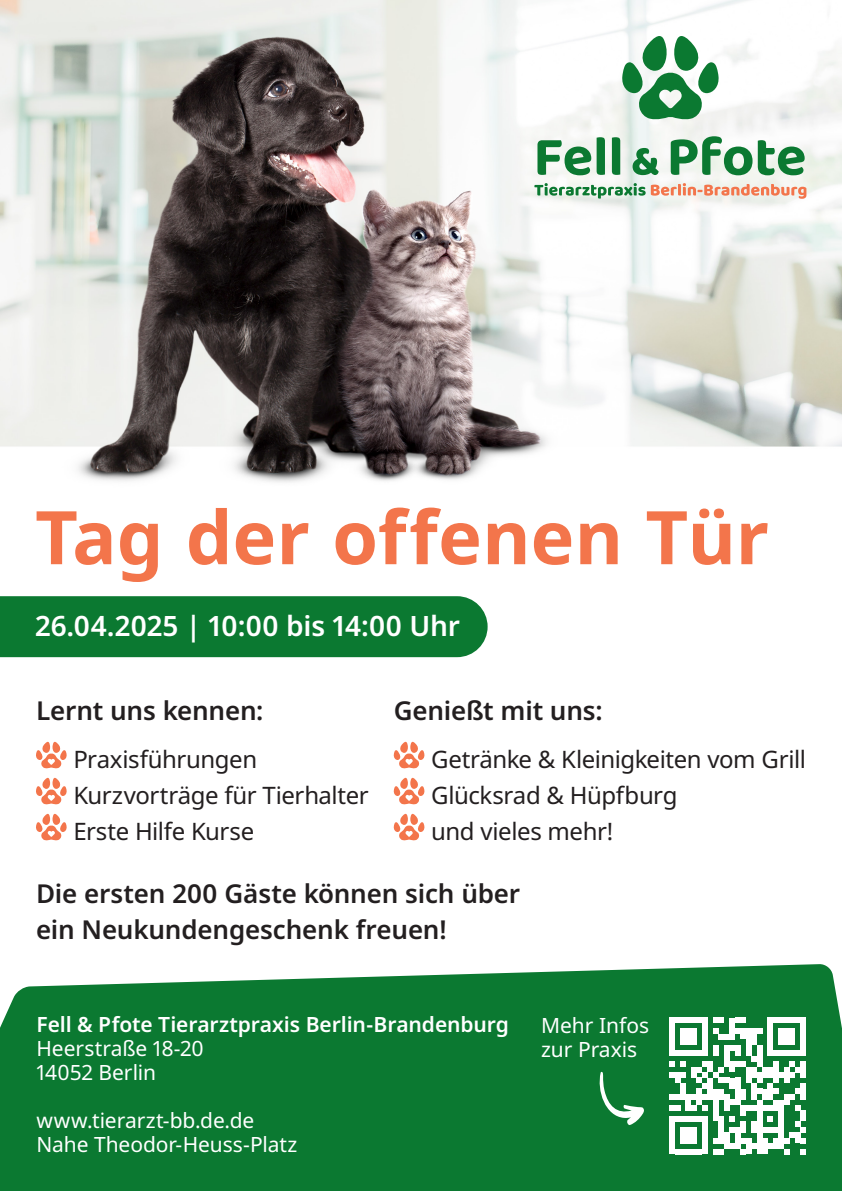
<style>
.page{position:relative;width:842px;height:1191px;background:#fff}
.page>*{position:absolute;margin:0;border:0;box-sizing:border-box;transform-origin:0 0}
.t1{font:700 74px "Noto Sans";color:#f3754b}
.Copy_Aufzählung{font:600 28px "Noto Sans";letter-spacing:-.01em;color:#fff}
.Copy_Aufzählung-2{font:600 26px/36px "Noto Sans";letter-spacing:-.005em;color:#231f20}
.Copy_Aufzählung-3{font:24px/36px "Noto Sans";letter-spacing:-.02em;color:#231f20}
.Copy{font:21px/24px "Noto Sans";letter-spacing:-.005em;color:#fff}
.t2{font:600 21px "Noto Sans";letter-spacing:-.005em;color:#fff}
</style>
<div class="page">
<div style="left:0;top:964px;width:842px;height:227px;background:#0b7931"></div>
<svg style="left:36px;top:742px;width:31px;height:26px"></svg>
<svg style="left:36px;top:778px;width:31px;height:26px"></svg>
<svg style="left:36px;top:814px;width:31px;height:26px"></svg>
<svg style="left:393px;top:742px;width:32px;height:26px"></svg>
<svg style="left:393px;top:778px;width:32px;height:26px"></svg>
<svg style="left:393px;top:814px;width:32px;height:26px"></svg>
<img style="left:0;top:0;width:842px;height:483px">
<div style="left:0;top:596px;width:488px;height:61px;background:#0b7931"></div>
<div style="left:669px;top:1017px;width:6px;height:33px;background:#fff"></div>
<div style="left:669px;top:1116px;width:6px;height:10px;background:#fff"></div>
<div style="left:669px;top:1126px;width:6px;height:17px;background:#fff"></div>
<div style="left:669px;top:1143px;width:6px;height:11px;background:#fff"></div>
<svg style="left:669px;top:1094px;width:11px;height:5px"></svg>
<svg style="left:669px;top:1105px;width:11px;height:5px"></svg>
<div style="left:680px;top:1028px;width:6px;height:17px;background:#fff"></div>
<svg style="left:669px;top:1061px;width:17px;height:5px"></svg>
<svg style="left:669px;top:1072px;width:17px;height:11px"></svg>
<div style="left:680px;top:1083px;width:6px;height:16px;background:#fff"></div>
<div style="left:680px;top:1126px;width:6px;height:17px;background:#fff"></div>
<div style="left:686px;top:1028px;width:5px;height:17px;background:#fff"></div>
<div style="left:686px;top:1094px;width:5px;height:16px;background:#fff"></div>
<div style="left:686px;top:1126px;width:5px;height:17px;background:#fff"></div>
<div style="left:691px;top:1028px;width:6px;height:17px;background:#fff"></div>
<div style="left:691px;top:1066px;width:6px;height:11px;background:#fff"></div>
<div style="left:691px;top:1126px;width:6px;height:17px;background:#fff"></div>
<svg style="left:675px;top:1017px;width:27px;height:6px"></svg>
<div style="left:697px;top:1088px;width:5px;height:17px;background:#fff"></div>
<svg style="left:675px;top:1116px;width:27px;height:5px"></svg>
<svg style="left:675px;top:1148px;width:27px;height:6px"></svg>
<div style="left:702px;top:1017px;width:5px;height:33px;background:#fff"></div>
<svg style="left:669px;top:1050px;width:38px;height:5px"></svg>
<svg style="left:697px;top:1061px;width:10px;height:27px"></svg>
<svg style="left:691px;top:1094px;width:16px;height:5px"></svg>
<svg style="left:691px;top:1105px;width:16px;height:5px"></svg>
<div style="left:702px;top:1116px;width:5px;height:10px;background:#fff"></div>
<div style="left:702px;top:1126px;width:5px;height:17px;background:#fff"></div>
<div style="left:702px;top:1143px;width:5px;height:11px;background:#fff"></div>
<div style="left:707px;top:1061px;width:6px;height:11px;background:#fff"></div>
<div style="left:707px;top:1077px;width:6px;height:22px;background:#fff"></div>
<svg style="left:713px;top:1017px;width:16px;height:22px"></svg>
<div style="left:729px;top:1017px;width:6px;height:22px;background:#fff"></div>
<svg style="left:735px;top:1017px;width:11px;height:17px"></svg>
<div style="left:740px;top:1028px;width:6px;height:11px;background:#fff"></div>
<div style="left:746px;top:1028px;width:5px;height:22px;background:#fff"></div>
<div style="left:751px;top:1028px;width:6px;height:17px;background:#fff"></div>
<svg style="left:757px;top:1028px;width:5px;height:6px"></svg>
<div style="left:768px;top:1017px;width:5px;height:33px;background:#fff"></div>
<div style="left:779px;top:1028px;width:5px;height:17px;background:#fff"></div>
<div style="left:784px;top:1028px;width:5px;height:17px;background:#fff"></div>
<div style="left:789px;top:1028px;width:6px;height:17px;background:#fff"></div>
<svg style="left:773px;top:1017px;width:27px;height:6px"></svg>
<div style="left:800px;top:1017px;width:6px;height:33px;background:#fff"></div>
<svg style="left:713px;top:1045px;width:93px;height:109px"></svg>
<svg style="left:596px;top:1071px;width:49px;height:54px"></svg>
<svg style="left:621px;top:36px;width:99px;height:84px"></svg>
<svg style="left:537px;top:140px;width:54px;height:35px"></svg>
<svg style="left:597px;top:137px;width:8px;height:38px"></svg>
<svg style="left:612px;top:137px;width:8px;height:38px"></svg>
<svg style="left:671px;top:136px;width:81px;height:39px"></svg>
<svg style="left:758px;top:140px;width:47px;height:35px"></svg>
<svg style="left:632px;top:148px;width:27px;height:27px"></svg>
<svg style="left:534px;top:183px;width:272px;height:16px"></svg>
<h1 class="t1" style="left:35px;top:485px;width:736px">Tag der offenen Tür</h1>
<p class="Copy_Aufzählung" style="left:35px;top:606px;width:426px">26.04.2025 | 10:00 bis 14:00 Uhr</p>
<p class="Copy_Aufzählung-2" style="left:36px;top:693px;width:229px">Lernt uns kennen:</p>
<p class="Copy_Aufzählung-3" style="left:73px;top:742px;width:297px">Praxisführungen<br>Kurzvorträge für Tierhalter<br>Erste Hilfe Kurse</p>
<p class="Copy_Aufzählung-2" style="left:394px;top:693px;width:210px">Genießt mit uns:</p>
<p class="Copy_Aufzählung-3" style="left:431px;top:742px;width:376px">Getränke &amp; Kleinigkeiten vom Grill<br>Glücksrad &amp; Hüpfburg<br>und vieles mehr!</p>
<p class="Copy_Aufzählung-2" style="left:36px;top:876px;width:486px">Die ersten 200 Gäste können sich über ein Neukundengeschenk freuen!</p>
<h4 class="t2" style="left:37px;top:1010px;width:474px">Fell &amp; Pfote Tierarztpraxis Berlin-Brandenburg</h4>
<h4 class="Copy" style="left:37px;top:1037px;width:169px">Heerstraße 18-20</h4>
<h4 class="Copy" style="left:37px;top:1061px;width:121px">14052 Berlin</h4>
<p class="Copy" style="left:37px;top:1109px;width:262px">www.tierarzt-bb.de.de<br>Nahe Theodor-Heuss-Platz</p>
<p class="Copy" style="left:541px;top:1014px;width:110px">Mehr Infos zur Praxis</p>
</div>
